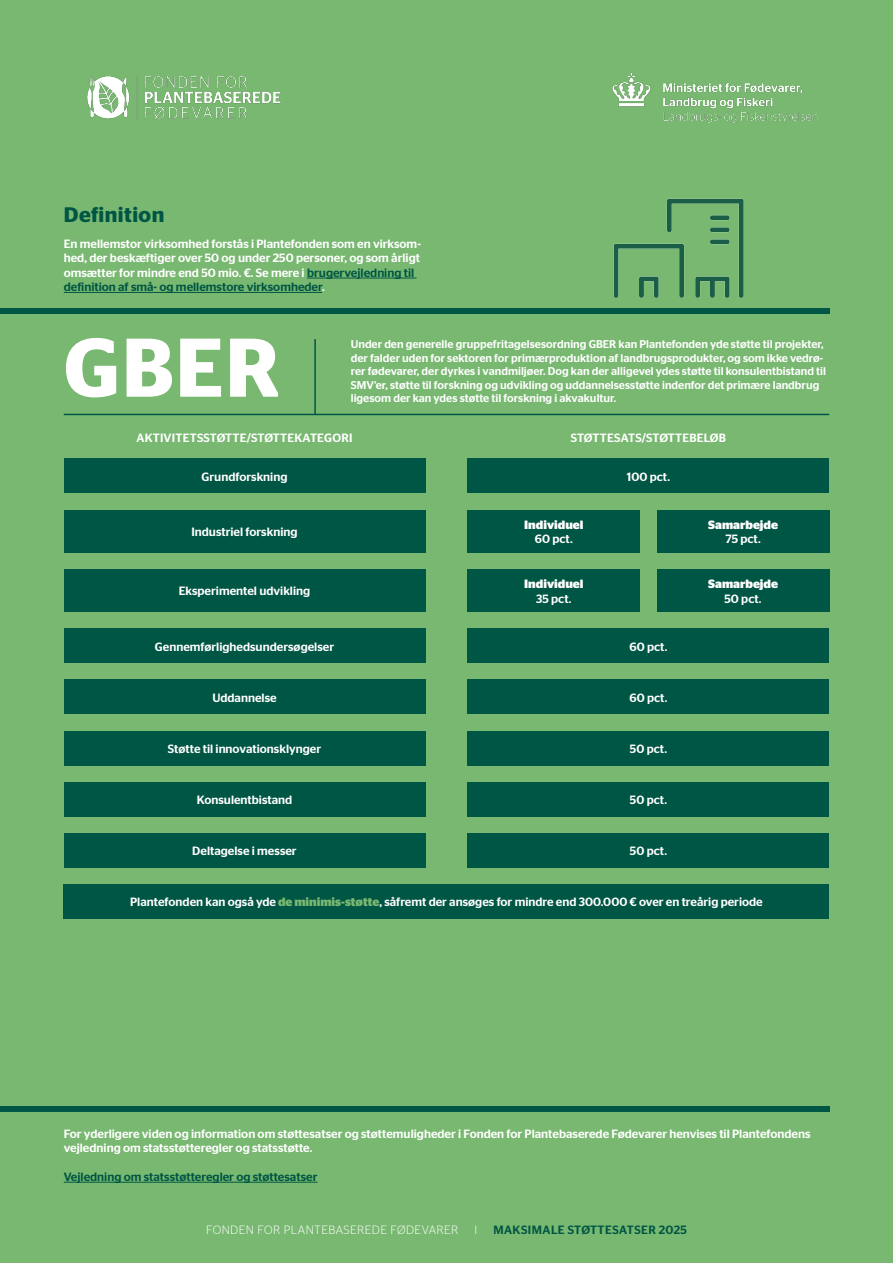
<style>
.page{position:relative;width:893px;height:1263px;background:#78b870}
.page>*{position:absolute;margin:0;border:0;box-sizing:border-box;transform-origin:0 0}
.t1{font:600 82.95px "Stag Sans";color:#fff}
.t2{font:600 21px "Stag Sans";letter-spacing:.02em;color:#005644}
.t3{font:500 12px/14.4px "Stag Sans";color:#fff}
.t4{font:500 12px "Stag Sans";letter-spacing:.02em;color:#fff}
.t5{font:500 12px "Stag Sans";color:#005644}
.t6{font:700 12px "Stag Sans";color:#fff}
.t7{font:300 12px "Stag Sans";letter-spacing:.04em;color:#fff}
.t8{font:500 12px "Stag Sans";letter-spacing:.04em;color:#005644}
.t9{font:500 11.25px/13.5px "Stag Sans";color:#fff}
.s1{color:#005644}
.s2{font-weight:700;color:#78b870}
</style>
<div class="page">
<img style="left:87px;top:76px;width:194px;height:43px">
<img style="left:627px;top:72px;width:191px;height:49px">
<hr style="left:307px;top:278px;width:110px;height:1px;background:#005644">
<hr style="left:64px;top:292px;width:258px;height:1px;background:#005644">
<div style="left:0;top:308px;width:829px;height:5px;background:#005644"></div>
<img style="left:612px;top:82px;width:181px;height:216px">
<hr style="left:64px;top:1182px;width:253px;height:1px;background:#005644">
<div style="left:0;top:1106px;width:829px;height:5px;background:#005644"></div>
<div style="left:64px;top:459px;width:361px;height:34px;background:#005644"></div>
<div style="left:64px;top:510px;width:361px;height:42px;background:#005644"></div>
<div style="left:64px;top:569px;width:361px;height:43px;background:#005644"></div>
<div style="left:64px;top:629px;width:361px;height:34px;background:#005644"></div>
<div style="left:64px;top:680px;width:361px;height:34px;background:#005644"></div>
<div style="left:64px;top:731px;width:361px;height:34px;background:#005644"></div>
<div style="left:64px;top:782px;width:361px;height:34px;background:#005644"></div>
<div style="left:64px;top:833px;width:361px;height:34px;background:#005644"></div>
<div style="left:468px;top:459px;width:361px;height:34px;background:#005644"></div>
<div style="left:468px;top:510px;width:172px;height:42px;background:#005644"></div>
<div style="left:468px;top:569px;width:172px;height:43px;background:#005644"></div>
<div style="left:657px;top:510px;width:172px;height:42px;background:#005644"></div>
<div style="left:657px;top:569px;width:172px;height:43px;background:#005644"></div>
<div style="left:468px;top:629px;width:361px;height:34px;background:#005644"></div>
<div style="left:468px;top:680px;width:361px;height:34px;background:#005644"></div>
<div style="left:468px;top:731px;width:361px;height:34px;background:#005644"></div>
<div style="left:468px;top:782px;width:361px;height:34px;background:#005644"></div>
<div style="left:468px;top:833px;width:361px;height:34px;background:#005644"></div>
<div style="left:64px;top:884px;width:765px;height:34px;background:#005644"></div>
<hr style="left:64px;top:414px;width:765px;height:1px;background:#005644">
<hr style="left:314px;top:339px;width:2px;height:75px;background:#005644">
<p class="t2" style="left:64px;top:203px;width:102px">Definition</p>
<p class="t3" style="left:64px;top:237px;width:359px">En mellemstor virksomhed forstås i Plantefonden som en virksom&shy;hed, der beskæftiger over 50 og under 250 personer, og som årligt omsætter for mindre end 50 mio. €. Se mere i <span class="s1">brugervejledning til definition af små- og mellemstore virksomheder</span>.</p>
<p class="t1" style="left:64px;top:320px;width:218px">GBER</p>
<p class="t9" style="left:351px;top:337px;width:477px">Under den generelle gruppefritagelsesordning GBER kan Plantefonden yde støtte til projekter, der falder uden for sektoren for primærproduktion af landbrugsprodukter, og som ikke vedrø&shy;rer fødevarer, der dyrkes i vandmiljøer. Dog kan der alligevel ydes støtte til konsulentbistand til SMV’er, støtte til forskning og udvikling og uddannelsesstøtte indenfor det primære landbrug ligesom der kan ydes støtte til forskning i akvakultur.</p>
<p class="t4" style="left:136px;top:431px;width:218px">AKTIVITETSSTØTTE/STØTTEKATEGORI</p>
<p class="t4" style="left:571px;top:431px;width:157px">STØTTESATS/STØTTEBELØB</p>
<p class="t3" style="left:201px;top:469px;width:87px">Grundforskning</p>
<p class="t3" style="left:627px;top:469px;width:45px">100 pct.</p>
<p class="t3" style="left:191px;top:524px;width:108px">Industriel forskning</p>
<p class="t3" style="left:179px;top:584px;width:133px">Eksperimentel udvikling</p>
<p class="t6" style="left:524px;top:518px;width:61px">Individuel</p>
<p class="t3" style="left:535px;top:532px;width:39px">60 pct.</p>
<p class="t6" style="left:524px;top:577px;width:61px">Individuel</p>
<p class="t3" style="left:536px;top:591px;width:37px">35 pct.</p>
<p class="t6" style="left:708px;top:518px;width:71px">Samarbejde</p>
<p class="t3" style="left:725px;top:532px;width:37px">75 pct.</p>
<p class="t6" style="left:708px;top:577px;width:71px">Samarbejde</p>
<p class="t3" style="left:724px;top:591px;width:39px">50 pct.</p>
<p class="t3" style="left:155px;top:639px;width:181px">Gennemførlighedsundersøgelser</p>
<p class="t3" style="left:630px;top:639px;width:39px">60 pct.</p>
<p class="t3" style="left:212px;top:690px;width:66px">Uddannelse</p>
<p class="t3" style="left:630px;top:690px;width:39px">60 pct.</p>
<p class="t3" style="left:168px;top:741px;width:155px">Støtte til innovationsklynger</p>
<p class="t3" style="left:630px;top:741px;width:39px">50 pct.</p>
<p class="t3" style="left:197px;top:792px;width:97px">Konsulentbistand</p>
<p class="t3" style="left:630px;top:792px;width:39px">50 pct.</p>
<p class="t3" style="left:192px;top:843px;width:106px">Deltagelse i messer</p>
<p class="t3" style="left:630px;top:843px;width:39px">50 pct.</p>
<p class="t3" style="left:130px;top:894px;width:634px">Plantefonden kan også yde <span class="s2">de minimis-støtte</span>, såfremt der ansøges for mindre end 300.000 € over en treårig periode</p>
<p class="t3" style="left:64px;top:1126px;width:748px">For yderligere viden og information om støttesatser og støttemuligheder i Fonden for Plantebaserede Fødevarer henvises til Plantefondens vejledning om statsstøtteregler og statsstøtte.</p>
<p class="t5" style="left:64px;top:1170px;width:255px">Vejledning om statsstøtteregler og støttesatser</p>
<p class="t7" style="left:206px;top:1223px;width:254px">FONDEN FOR PLANTEBASEREDE FØDEVARER</p>
<p class="t7" style="left:474px;top:1223px;width:4px">I</p>
<p class="t8" style="left:493px;top:1223px;width:195px">MAKSIMALE STØTTESATSER 2025</p>
</div>
